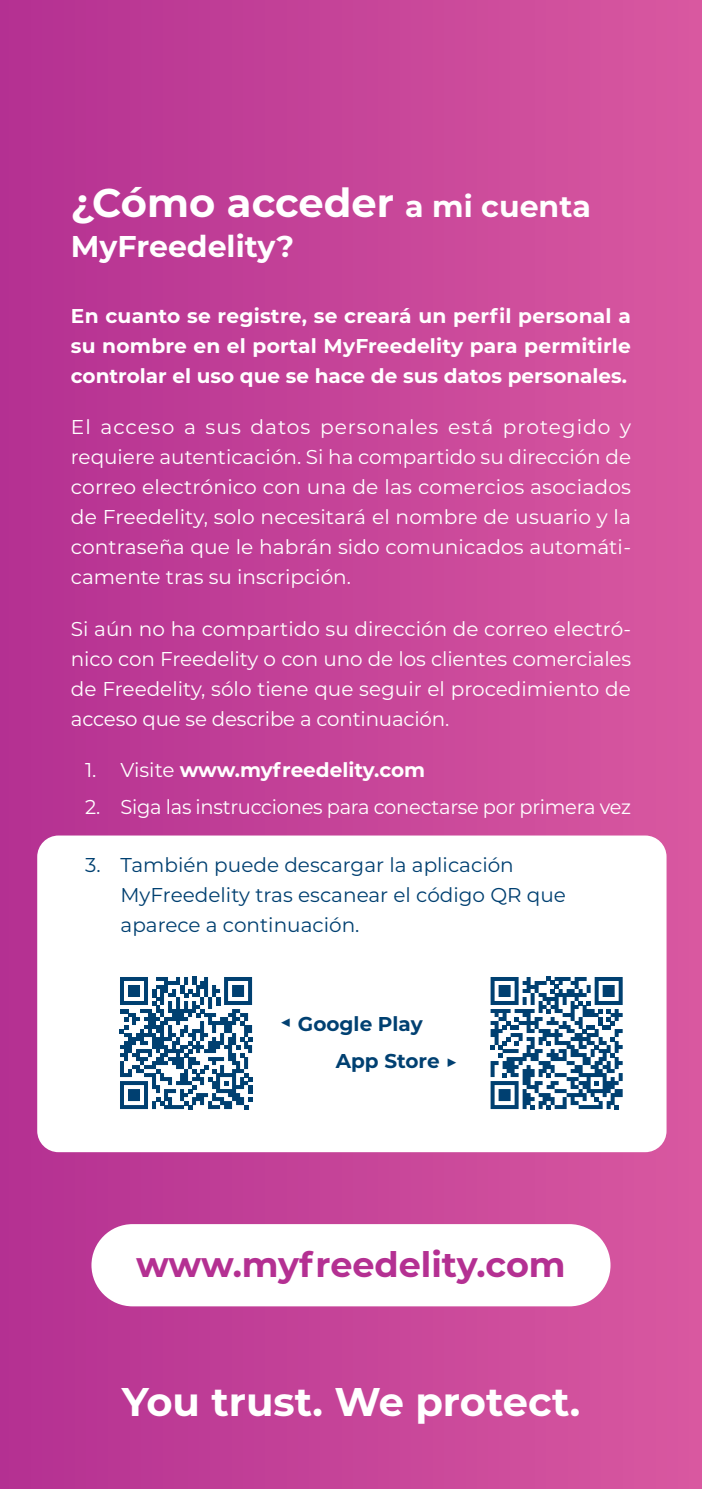
<style>
.page{position:relative;width:702px;height:1489px;background:#fff}
.page>*{position:absolute;margin:0;border:0;box-sizing:border-box;transform-origin:0 0}
.t1{font:700 40px "Montserrat";color:#fff}
.t2{font:700 35px "Montserrat";color:#b43092}
.t3{font:700 30px "Montserrat";color:#fff}
.t4{font:20px/30px "Montserrat";letter-spacing:-.01em;color:#fff;text-align:justify}
.t5{font:700 20px/30px "Montserrat";color:#fff;text-align:justify}
.t6{font:20px/30px "Montserrat";color:#004071}
.t7{font:700 20px/37px "Montserrat";color:#004071}
.s1{font-size:30px}
.s2{font-weight:400}
</style>
<div class="page">
<div style="left:0;top:0;width:702px;height:1488px;background:linear-gradient(to right,#b43092,#d958a0)"></div>
<div style="left:37px;top:835px;width:629px;height:317px;background:#fff;border-radius:21px"></div>
<svg style="left:120px;top:976px;width:132px;height:132px"></svg>
<svg style="left:490px;top:976px;width:132px;height:132px"></svg>
<div style="left:91px;top:1223px;width:519px;height:83px;background:#fff;border-radius:41px"></div>
<h1 class="t1" style="left:71px;top:174px;width:521px">¿Cómo acceder <span class="s1">a mi cuenta</span></h1>
<h3 class="t3" style="left:71px;top:225px;width:225px">MyFreedelity?</h3>
<p class="t5" style="left:71px;top:300px;width:561px">En cuanto se registre, se creará un perfil personal a su nombre en el portal MyFreedelity para permitirle controlar el uso que se hace de sus datos personales.</p>
<p class="t4" style="left:71px;top:411px;width:561px">El acceso a sus datos personales está protegido y requiere autenticación. Si ha compartido su dirección de correo electrónico con una de las comercios asociados de Freedelity, solo necesitará el nombre de usuario y la contraseña que le habrán sido comunicados automáti&shy;camente tras su inscripción.</p>
<p class="t4" style="left:71px;top:612px;width:562px">Si aún no ha compartido su dirección de correo electró&shy;nico con Freedelity o con uno de los clientes comerciales de Freedelity, sólo tiene que seguir el procedimiento de acceso que se describe a continuación.</p>
<p class="t5" style="left:85px;top:753px;width:341px"><span class="s2">1. Visite</span> www.myfreedelity.com</p>
<p class="t4" style="left:85px;top:791px;width:547px">2. Siga las instrucciones para conectarse por primera vez</p>
<p class="t6" style="left:120px;top:849px;width:447px;text-indent:-35px">3. También puede descargar la aplicación<br>MyFreedelity tras escanear el código QR que aparece a continuación.</p>
<p class="t7" style="left:336px;top:1003px;width:123px;text-indent:-55px">◀ Google Play<br>App Store ▶</p>
<h2 class="t2" style="left:136px;top:1239px;width:431px">www.myfreedelity.com</h2>
<h1 class="t1" style="left:122px;top:1372px;width:460px">You trust. We protect.</h1>
</div>
